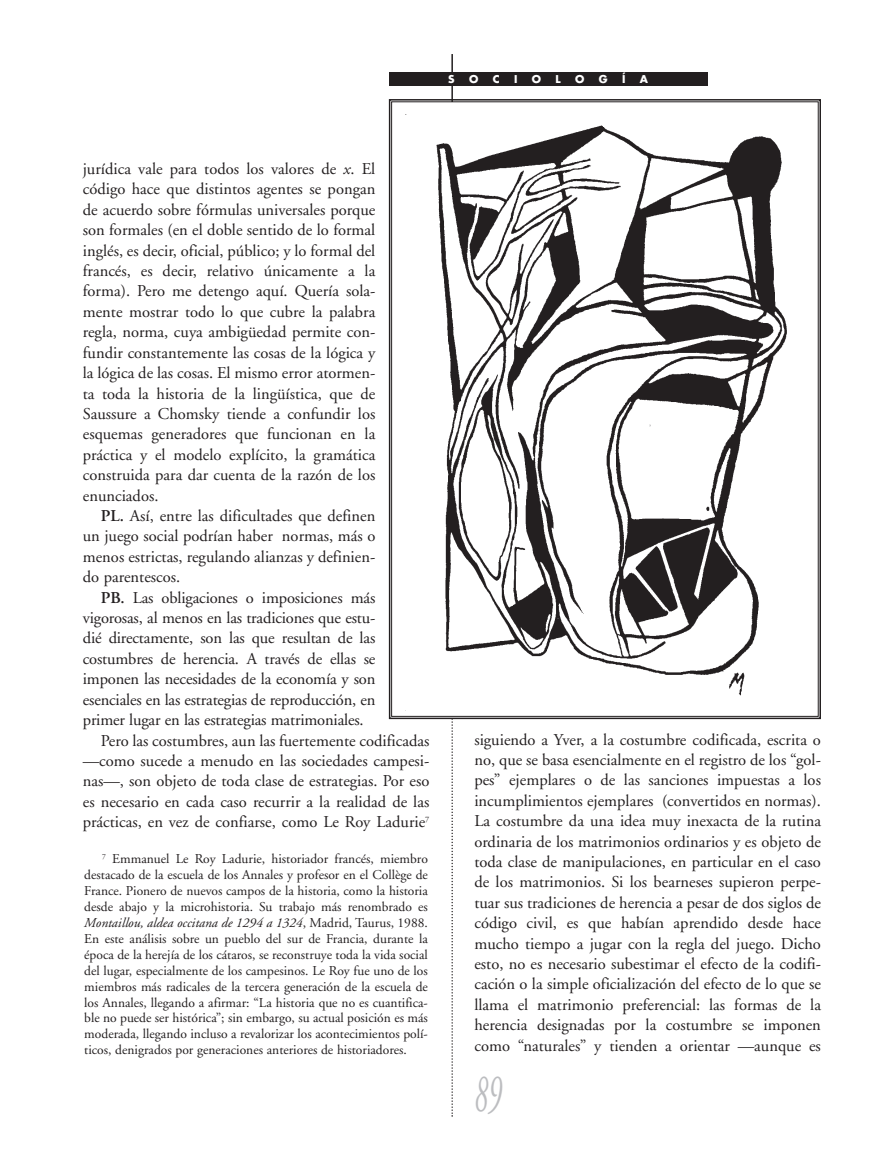
<style>
.page{position:relative;width:893px;height:1170px;background:#fff}
.page>*{position:absolute;margin:0;border:0;box-sizing:border-box;transform-origin:0 0}
.t1{font:italic 54px "Adobe Garamond";color:#bcbdc0;scale:.5 1}
.t2{font:16.5px/20.4px "Adobe Garamond";color:#231f20;text-align:justify}
.t3{font:13.5px/15.9px "Adobe Garamond";color:#231f20;text-align:justify}
.t4{font:700 10.5px "Futura";color:#fff}
.s1{font-style:italic}
.s2{font-weight:600}
</style>
<div class="page">
<hr style="left:451px;top:54px;width:2px;height:306px;background:#231f20">
<svg style="left:451px;top:719px;width:2px;height:397px"></svg>
<div style="left:389px;top:72px;width:318px;height:14px;background:#231f20"></div>
<div style="left:392px;top:102px;width:426px;height:614px;background:#fff"></div>
<img style="left:436px;top:125px;width:351px;height:571px">
<div style="left:389px;top:99px;width:432px;height:620px;border:2px solid #231f20"></div>
<p class="t4" style="left:448px;top:74px;width:8px">S</p>
<p class="t4" style="left:469px;top:74px;width:11px">O</p>
<p class="t4" style="left:493px;top:74px;width:8px">C</p>
<p class="t4" style="left:514px;top:74px;width:5px">I</p>
<p class="t4" style="left:532px;top:74px;width:11px">O</p>
<p class="t4" style="left:556px;top:74px;width:7px">L</p>
<p class="t4" style="left:575px;top:74px;width:11px">O</p>
<p class="t4" style="left:599px;top:74px;width:10px">G</p>
<p class="t4" style="left:622px;top:74px;width:5px">Í</p>
<p class="t4" style="left:640px;top:74px;width:10px">A</p>
<p class="t2" style="left:83px;top:160px;width:294px">jurídica vale para todos los valores de <span class="s1">x</span>. El código hace que distintos agentes se pongan de acuerdo sobre fórmulas universales porque son formales (en el doble sentido de lo formal inglés, es decir, oficial, público; y lo formal del francés, es decir, relativo únicamente a la forma). Pero me detengo aquí. Quería sola&shy;mente mostrar todo lo que cubre la palabra regla, norma, cuya ambigüedad permite con&shy;fundir constantemente las cosas de la lógica y la lógica de las cosas. El mismo error atormen&shy;ta toda la historia de la lingüística, que de Saussure a Chomsky tiende a confundir los esquemas generadores que funcionan en la práctica y el modelo explícito, la gramática construida para dar cuenta de la razón de los enunciados.</p>
<p class="t2" style="left:83px;top:507px;width:294px;text-indent:18px"><span class="s2">PL.</span> Así, entre las dificultades que definen un juego social podrían haber normas, más o menos estrictas, regulando alianzas y definien&shy;do parentescos.</p>
<p class="t2" style="left:101px;top:588px;width:276px"><span class="s2">PB.</span> Las obligaciones o imposiciones más</p>
<p class="t2" style="left:83px;top:609px;width:294px">vigorosas, al menos en las tradiciones que estu-</p>
<p class="t2" style="left:83px;top:629px;width:294px">dié directamente, son las que resultan de las</p>
<p class="t2" style="left:83px;top:649px;width:294px">costumbres de herencia. A través de ellas se</p>
<p class="t2" style="left:83px;top:670px;width:294px">imponen las necesidades de la economía y son</p>
<p class="t2" style="left:83px;top:690px;width:294px">esenciales en las estrategias de reproducción, en</p>
<p class="t2" style="left:83px;top:711px;width:282px">primer lugar en las estrategias matrimoniales.</p>
<p class="t2" style="left:101px;top:731px;width:330px">Pero las costumbres, aun las fuertemente codificadas</p>
<p class="t2" style="left:83px;top:751px;width:348px">—como sucede a menudo en las sociedades campesi-</p>
<p class="t2" style="left:83px;top:772px;width:348px">nas—, son objeto de toda clase de estrategias. Por eso</p>
<p class="t2" style="left:83px;top:792px;width:348px">es necesario en cada caso recurrir a la realidad de las</p>
<p class="t2" style="left:83px;top:813px;width:348px">prácticas, en vez de confiarse, como Le Roy Ladurie<sup>7</sup></p>
<p class="t3" style="left:84px;top:852px;width:345px;text-indent:18px"><sup>7</sup> Emmanuel Le Roy Ladurie, historiador francés, miembro destacado de la escuela de los Annales y profesor en el Collège de France. Pionero de nuevos campos de la historia, como la historia desde abajo y la microhistoria. Su trabajo más renombrado es <span class="s1">Montaillou, aldea occitana de 1294 a 1324</span>, Madrid, Taurus, 1988.<br>En este análisis sobre un pueblo del sur de Francia, durante la época de la herejía de los cátaros, se reconstruye toda la vida social del lugar, especialmente de los campesinos. Le Roy fue uno de los miembros más radicales de la tercera generación de la escuela de los Annales, llegando a afirmar: “La historia que no es cuantifica&shy;ble no puede ser histórica”; sin embargo, su actual posición es más moderada, llegando incluso a revalorizar los acontecimientos polí&shy;ticos, denigrados por generaciones anteriores de historiadores.</p>
<p class="t2" style="left:474px;top:730px;width:348px">siguiendo a Yver, a la costumbre codificada, escrita o no, que se basa esencialmente en el registro de los “gol&shy;pes” ejemplares o de las sanciones impuestas a los incumplimientos ejemplares (convertidos en normas).<br>La costumbre da una idea muy inexacta de la rutina ordinaria de los matrimonios ordinarios y es objeto de toda clase de manipulaciones, en particular en el caso de los matrimonios. Si los bearneses supieron perpe&shy;tuar sus tradiciones de herencia a pesar de dos siglos de código civil, es que habían aprendido desde hace mucho tiempo a jugar con la regla del juego. Dicho esto, no es necesario subestimar el efecto de la codifi&shy;cación o la simple oficialización del efecto de lo que se llama el matrimonio preferencial: las formas de la herencia designadas por la costumbre se imponen como “naturales” y tienden a orientar —aunque es</p>
<h1 class="t1" style="left:474px;top:1071px;width:55px">89</h1>
</div>
